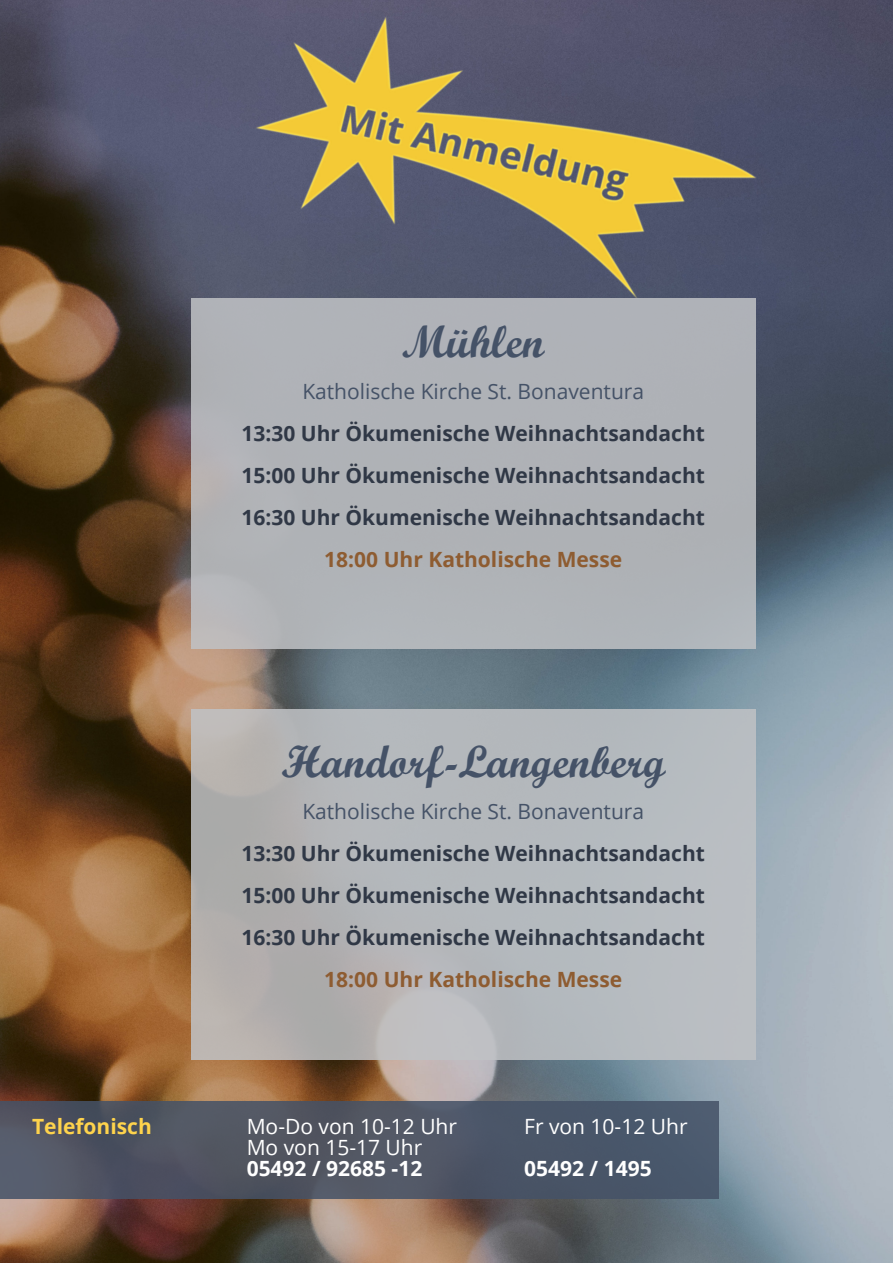
<style>
.page{position:relative;width:893px;height:1263px;background:#fff}
.page>*{position:absolute;margin:0;border:0;box-sizing:border-box;transform-origin:0 0}
.t1{font:45px "Script MT Bold";color:#455267}
.t2{font:700 21px/42px "Open Sans";color:#303846;text-align:justify}
.t3{font:21px "Open Sans";color:#455267}
.t4{font:700 21px "Open Sans";color:#8e5c31}
.t5{font:21px/21px "Open Sans";color:#fff}
.t6{font:700 21px "Open Sans";color:#fff}
.t7{font:700 21px "Open Sans";color:#fed34c}
</style>
<div class="page">
<img style="left:0;top:0;width:893px;height:1263px">
<img style="left:251px;top:13px;width:509px;height:290px">
<div style="left:191px;top:299px;width:565px;height:350px;background:#afb2b7"></div>
<div style="left:191px;top:710px;width:565px;height:350px;background:#c0c2c5;opacity:.86"></div>
<div style="left:0;top:1102px;width:718px;height:97px;background:#4e5666"></div>
<p class="t7" style="left:32px;top:1118px;width:121px">Telefonisch</p>
<h1 class="t1" style="left:402px;top:326px;width:144px">Mühlen</h1>
<p class="t3" style="left:302px;top:383px;width:343px">Katholische Kirche St. Bonaventura</p>
<p class="t2" style="left:241px;top:414px;width:465px">13:30 Uhr Ökumenische Weihnachtsandacht 15:00 Uhr Ökumenische Weihnachtsandacht 16:30 Uhr Ökumenische Weihnachtsandacht</p>
<p class="t4" style="left:324px;top:551px;width:299px">18:00 Uhr Katholische Messe</p>
<h1 class="t1" style="left:281px;top:746px;width:386px">Handorf-Langenberg</h1>
<p class="t3" style="left:302px;top:803px;width:343px">Katholische Kirche St. Bonaventura</p>
<p class="t2" style="left:241px;top:834px;width:465px">13:30 Uhr Ökumenische Weihnachtsandacht 15:00 Uhr Ökumenische Weihnachtsandacht 16:30 Uhr Ökumenische Weihnachtsandacht</p>
<p class="t4" style="left:324px;top:971px;width:299px">18:00 Uhr Katholische Messe</p>
<p class="t5" style="left:247px;top:1118px;width:212px">Mo-Do von 10-12 Uhr<br>Mo von 15-17 Uhr</p>
<p class="t6" style="left:247px;top:1160px;width:177px">05492 / 92685 -12</p>
<p class="t5" style="left:524px;top:1118px;width:165px">Fr von 10-12 Uhr</p>
<p class="t6" style="left:524px;top:1160px;width:129px">05492 / 1495</p>
</div>
